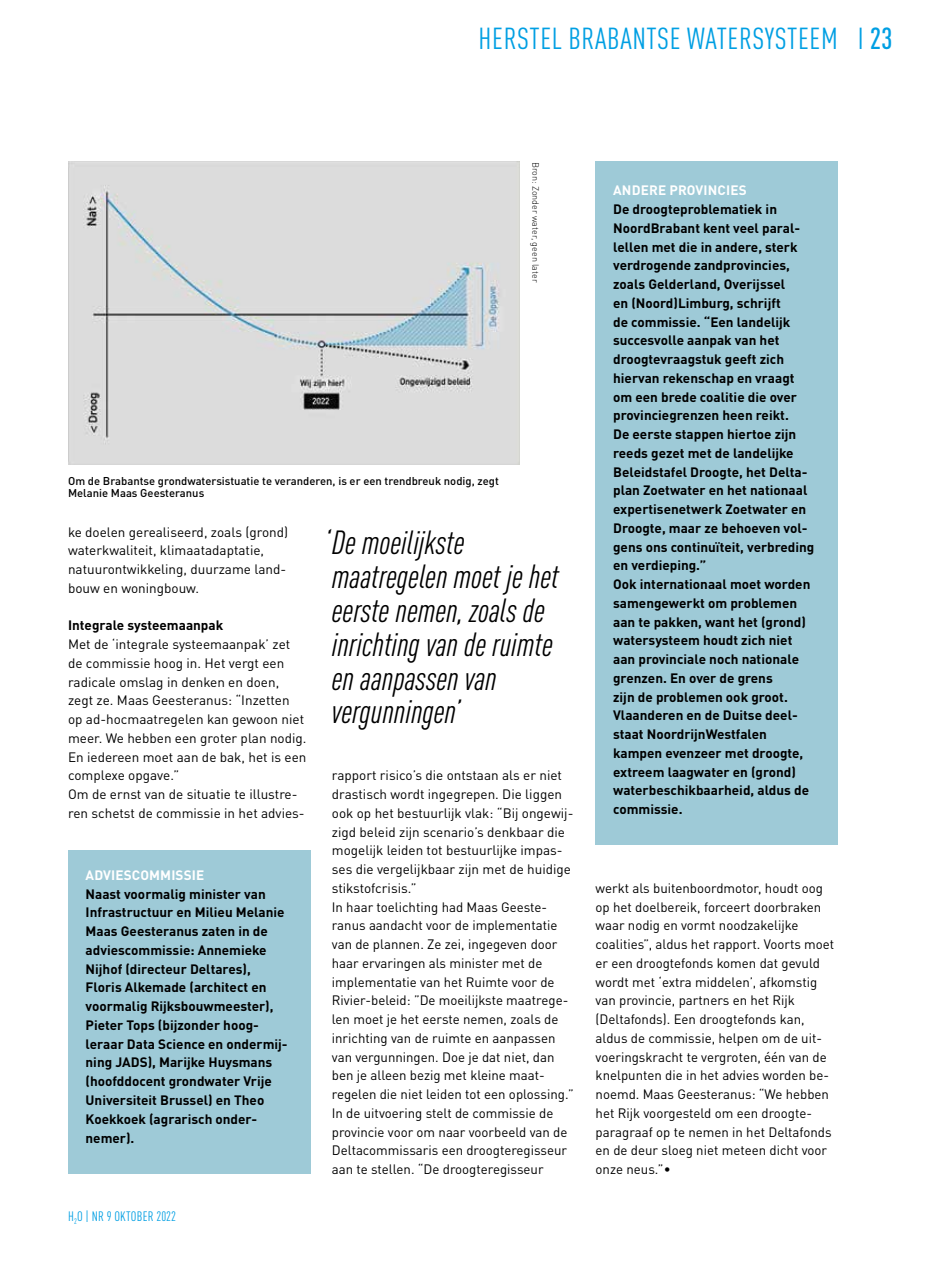
<style>
.page{position:relative;width:936px;height:1263px;background:#fff}
.page>*{position:absolute;margin:0;border:0;box-sizing:border-box;transform-origin:0 0}
.t1{font:italic condensed 33px/33.9px "DIN Pro";color:#000}
.t2{font:condensed 30px "DIN Pro";letter-spacing:.02em;color:#009fe3}
.t3{font:500 condensed 30px "DIN Pro";color:#009fe3}
.t4{font:13.5px/18.8px "DIN Pro";color:#000}
.t5{font:700 13.5px/18.8px "DIN Pro";color:#000}
.t6{font:700 13.5px "DIN Pro";letter-spacing:.01em;color:#fff}
.t7{font:condensed 13.5px "DIN Pro";letter-spacing:.02em;color:#009fe3}
.t8{font:500 11.25px/12px "DIN Pro";color:#000}
.t9{font:300 9px "DIN Pro";color:#000}
.s1{font-weight:400}
</style>
<div class="page">
<div style="left:68px;top:850px;width:242px;height:324px;background:#9ecad7"></div>
<div style="left:595px;top:162px;width:243px;height:683px;background:#9ecad7"></div>
<img style="left:68px;top:162px;width:451px;height:302px">
<h2 class="t2" style="left:478px;top:17px;width:361px">HERSTEL BRABANTSE WATERSYSTEEM</h2>
<h2 class="t3" style="left:857px;top:16px;width:36px"><span class="s1">I</span> 23</h2>
<p class="t9" style="left:542px;top:162px;width:122px;rotate:90deg">Bron: Zonder water, geen later</p>
<p class="t8" style="left:68px;top:474px;width:432px">Om de Brabantse grondwatersistuatie te veranderen, is er een trendbreuk nodig, zegt<br>Melanie Maas Geesteranus</p>
<p class="t4" style="left:68px;top:521px;width:222px">ke doelen gerealiseerd, zoals (grond) waterkwaliteit, klimaatadaptatie, natuurontwikkeling, duurzame land&shy;bouw en woningbouw.</p>
<p class="t5" style="left:68px;top:614px;width:157px">Integrale systeemaanpak</p>
<p class="t4" style="left:68px;top:634px;width:240px">Met de ‘integrale systeemaanpak’ zet de commissie hoog in. Het vergt een radicale omslag in denken en doen, zegt ze. Maas Geesteranus: “Inzetten op ad-hocmaatregelen kan gewoon niet meer. We hebben een groter plan nodig.<br>En iedereen moet aan de bak, het is een complexe opgave.”<br>Om de ernst van de situatie te illustre&shy;ren schetst de commissie in het advies-</p>
<p class="t6" style="left:86px;top:864px;width:120px">ADVIESCOMMISSIE</p>
<p class="t5" style="left:86px;top:883px;width:204px">Naast voormalig minister van<br>Infrastructuur en Milieu Melanie<br>Maas Geesteranus zaten in de adviescommissie: Annemieke<br>Nijhof (directeur Deltares),<br>Floris Alkemade (architect en voormalig Rijksbouwmeester),<br>Pieter Tops (bijzonder hoog&shy;leraar Data Science en ondermij&shy;ning JADS), Marijke Huysmans (hoofddocent grondwater Vrije<br>Universiteit Brussel) en Theo<br>Koekkoek (agrarisch onder&shy;nemer).</p>
<p class="t7" style="left:68px;top:1207px;width:109px">H<sub>2</sub>O | NR 9 OKTOBER 2022</p>
<h1 class="t1" style="left:324px;top:523px;width:236px">‘De moeilijkste maatregelen moet je het eerste nemen, zoals de inrichting van de ruimte en aanpassen van vergunningen’</h1>
<p class="t4" style="left:332px;top:765px;width:243px">rapport risico’s die ontstaan als er niet drastisch wordt ingegrepen. Die liggen ook op het bestuurlijk vlak: “Bij ongewij&shy;zigd beleid zijn scenario’s denkbaar die mogelijk leiden tot bestuurlijke impas&shy;ses die vergelijkbaar zijn met de huidige stikstofcrisis.”<br>In haar toelichting had Maas Geeste&shy;ranus aandacht voor de implementatie van de plannen. Ze zei, ingegeven door haar ervaringen als minister met de implementatie van het Ruimte voor de Rivier-beleid: ”De moeilijkste maatrege&shy;len moet je het eerste nemen, zoals de inrichting van de ruimte en aanpassen van vergunningen. Doe je dat niet, dan ben je alleen bezig met kleine maat&shy;regelen die niet leiden tot een oplossing.” In de uitvoering stelt de commissie de provincie voor om naar voorbeeld van de Deltacommissaris een droogteregisseur aan te stellen. “De droogteregisseur</p>
<p class="t6" style="left:613px;top:179px;width:135px">ANDERE PROVINCIES</p>
<p class="t5" style="left:613px;top:198px;width:203px">De droogteproblematiek in<br>NoordBrabant kent veel paral&shy;lellen met die in andere, sterk verdrogende zandprovincies, zoals Gelderland, Overijssel<br>en (Noord)Limburg, schrijft<br>de commissie. “Een landelijk succesvolle aanpak van het droogtevraagstuk geeft zich hiervan rekenschap en vraagt om een brede coalitie die over provinciegrenzen heen reikt.<br>De eerste stappen hiertoe zijn reeds gezet met de landelijke<br>Beleidstafel Droogte, het Delta&shy;plan Zoetwater en het nationaal expertisenetwerk Zoetwater en<br>Droogte, maar ze behoeven vol&shy;gens ons continuïteit, verbreding en verdieping.”<br>Ook internationaal moet worden samengewerkt om problemen aan te pakken, want het (grond) watersysteem houdt zich niet aan provinciale noch nationale grenzen. En over de grens<br>zijn de problemen ook groot.<br>Vlaanderen en de Duitse deel&shy;staat NoordrijnWestfalen kampen evenzeer met droogte, extreem laagwater en (grond) waterbeschikbaarheid, aldus de commissie.</p>
<p class="t4" style="left:595px;top:877px;width:240px">werkt als buitenboordmotor, houdt oog op het doelbereik, forceert doorbraken waar nodig en vormt noodzakelijke coalities”, aldus het rapport. Voorts moet er een droogtefonds komen dat gevuld wordt met ‘extra middelen’, afkomstig van provincie, partners en het Rijk (Deltafonds). Een droogtefonds kan, aldus de commissie, helpen om de uit&shy;voeringskracht te vergroten, één van de knelpunten die in het advies worden be&shy;noemd. Maas Geesteranus: “We hebben het Rijk voorgesteld om een droogte&shy;paragraaf op te nemen in het Deltafonds en de deur sloeg niet meteen dicht voor onze neus.”•</p>
</div>
